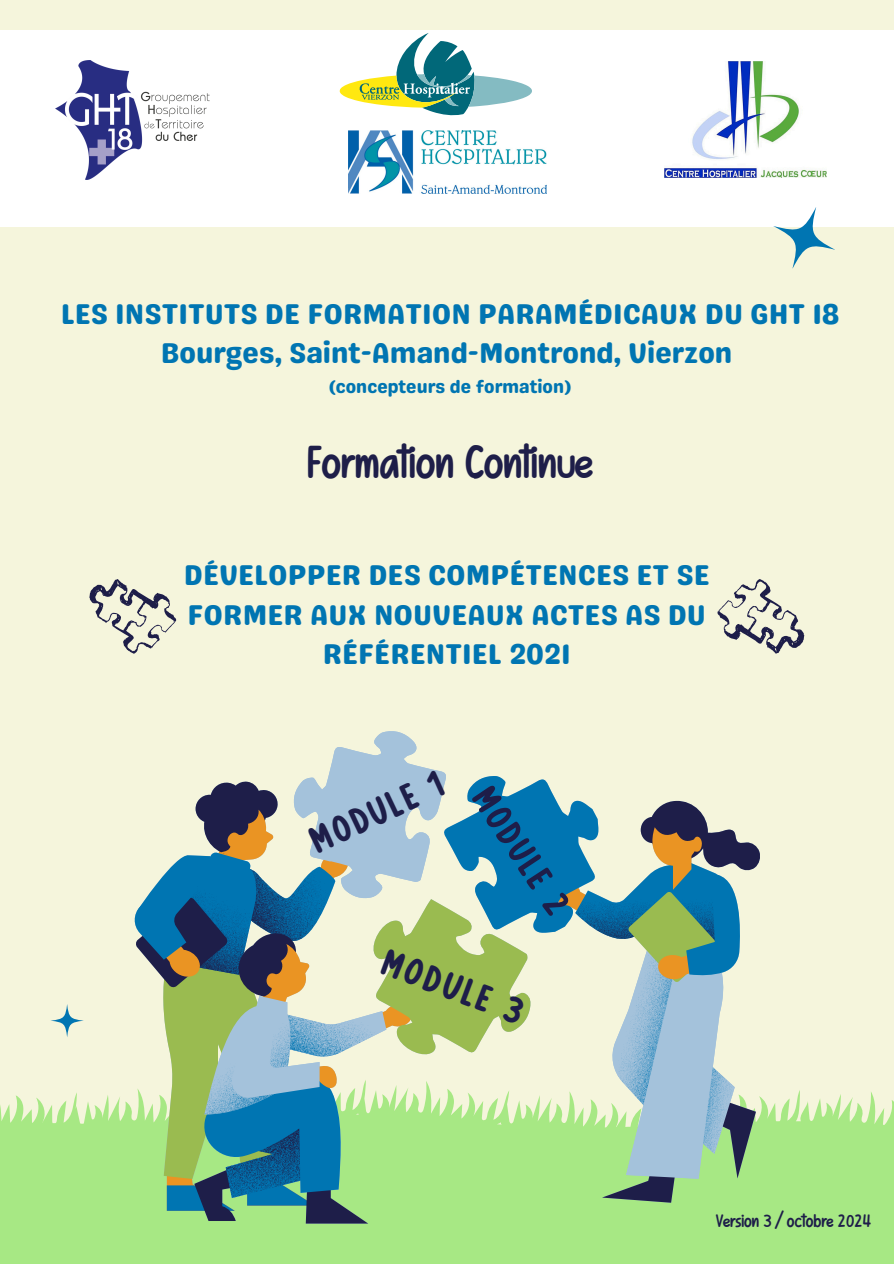
<style>
.page{position:relative;width:894px;height:1264px;background:#fff}
.page>*{position:absolute;margin:0;border:0;box-sizing:border-box;transform-origin:0 0}
.t1{font:45.9px "UIDMOKAEUNG";color:#1e1e49}
.t2{font:700 37.2px "UIDMOKAEUNG";color:#1e1e49}
.t3{font:700 36.45px "UIDMOKAEUNG";color:#1e1e49}
.t4{font:28.5px/39.3px "Genty Sans";color:#0075b2;text-align:center}
.t5{font:18px "Genty Sans";color:#0075b2}
.t6{font:18px "UIDMOKAEUNG";color:#1e1e49}
</style>
<div class="page">
<div style="left:0;top:0;width:893px;height:1263px;background:#f5f5dc"></div>
<svg style="left:0;top:1090px;width:893px;height:173px;background:#ade88a"></svg>
<svg style="left:717px;top:579px;width:87px;height:74px"></svg>
<svg style="left:89px;top:579px;width:88px;height:74px"></svg>
<svg style="left:51px;top:1004px;width:33px;height:33px"></svg>
<svg style="left:133px;top:731px;width:628px;height:492px"></svg>
<div style="left:0;top:30px;width:893px;height:196px;background:#fff"></div>
<img style="left:56px;top:61px;width:154px;height:118px">
<svg style="left:339px;top:33px;width:193px;height:83px"></svg>
<img style="left:348px;top:131px;width:198px;height:63px">
<img style="left:664px;top:62px;width:162px;height:116px">
<svg style="left:761px;top:207px;width:85px;height:62px"></svg>
<p class="t4" style="left:61px;top:294px;width:780px">LES INSTITUTS DE FORMATION PARAMÉDICAUX DU GHT 18<br>Bourges, Saint-Amand-Montrond, Vierzon</p>
<p class="t5" style="left:329px;top:375px;width:244px">(concepteurs de formation)</p>
<p class="t1" style="left:307px;top:425px;width:287px">Formation Continue</p>
<p class="t4" style="left:184px;top:556px;width:527px">DÉVELOPPER DES COMPÉTENCES ET SE<br>FORMER AUX NOUVEAUX ACTES AS DU<br>RÉFÉRENTIEL 2021</p>
<p class="t2" style="left:299px;top:815px;width:145px;rotate:-25deg">MODULE 1</p>
<p class="t3" style="left:505px;top:774px;width:145px;rotate:56deg">MODULE 2</p>
<p class="t2" style="left:394px;top:932px;width:150px;rotate:21deg">MODULE 3</p>
<h2 class="t6" style="left:715px;top:1205px;width:157px">Version 3 / octobre 2024</h2>
</div>
